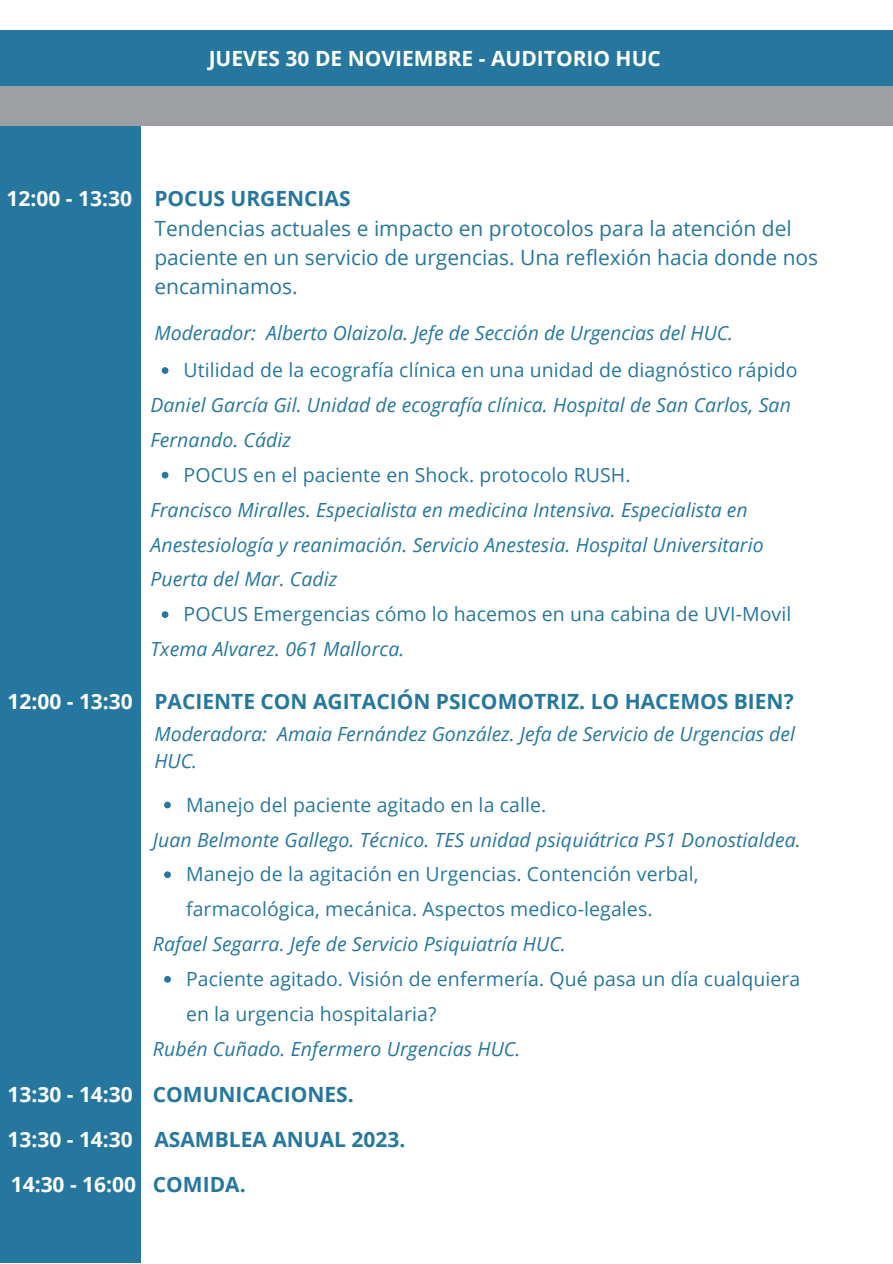
<style>
.page{position:relative;width:893px;height:1264px;background:#fff}
.page>*{position:absolute;margin:0;border:0;box-sizing:border-box;transform-origin:0 0}
.t1{font:21px/29.2px "Open Sans";color:#25779f}
.t2{font:700 21px "Open Sans";color:#25779f}
.t3{font:700 21px "Open Sans";color:#fff}
.t4{font:italic 19.5px/34.8px "Open Sans";letter-spacing:.005em;color:#25779f}
.t5{font:19.5px/34.8px "Open Sans";letter-spacing:.005em;color:#25779f}
</style>
<div class="page">
<div style="left:0;top:30px;width:892px;height:59px;background:#25779f"></div>
<div style="left:0;top:120px;width:140px;height:1142px;background:#25779f"></div>
<div style="left:0;top:87px;width:892px;height:39px;background:#9e9fa3"></div>
<svg style="left:162px;top:367px;width:6px;height:7px"></svg>
<svg style="left:162px;top:472px;width:6px;height:6px"></svg>
<svg style="left:162px;top:611px;width:6px;height:7px"></svg>
<svg style="left:164px;top:801px;width:7px;height:7px"></svg>
<svg style="left:164px;top:871px;width:7px;height:7px"></svg>
<svg style="left:164px;top:976px;width:7px;height:6px"></svg>
<p class="t3" style="left:209px;top:44px;width:453px">JUEVES 30 DE NOVIEMBRE - AUDITORIO HUC</p>
<p class="t3" style="left:7px;top:184px;width:127px">12:00 - 13:30</p>
<p class="t3" style="left:7px;top:686px;width:127px">12:00 - 13:30</p>
<p class="t2" style="left:154px;top:184px;width:198px">POCUS URGENCIAS</p>
<p class="t1" style="left:154px;top:213px;width:665px">Tendencias actuales e impacto en protocolos para la atención del paciente en un servicio de urgencias. Una reflexión hacia donde nos encaminamos.</p>
<p class="t4" style="left:154px;top:315px;width:580px">Moderador: Alberto Olaizola. Jefe de Sección de Urgencias del HUC.</p>
<p class="t5" style="left:183px;top:352px;width:615px">Utilidad de la ecografía clínica en una unidad de diagnóstico rápido</p>
<p class="t4" style="left:150px;top:387px;width:642px">Daniel García Gil. Unidad de ecografía clínica. Hospital de San Carlos, San<br>Fernando. Cádiz</p>
<p class="t5" style="left:183px;top:457px;width:448px">POCUS en el paciente en Shock. protocolo RUSH.</p>
<p class="t4" style="left:150px;top:492px;width:614px">Francisco Miralles. Especialista en medicina Intensiva. Especialista en<br>Anestesiología y reanimación. Servicio Anestesia. Hospital Universitario<br>Puerta del Mar. Cadiz</p>
<p class="t5" style="left:183px;top:596px;width:609px">POCUS Emergencias cómo lo hacemos en una cabina de UVI-Movil</p>
<p class="t4" style="left:150px;top:631px;width:255px">Txema Alvarez. 061 Mallorca.</p>
<p class="t2" style="left:154px;top:686px;width:640px">PACIENTE CON AGITACIÓN PSICOMOTRIZ. LO HACEMOS BIEN?</p>
<p class="t4" style="left:154px;top:719px;width:642px;line-height:27px">Moderadora: Amaia Fernández González. Jefa de Servicio de Urgencias del<br>HUC.</p>
<p class="t5" style="left:186px;top:786px;width:362px">Manejo del paciente agitado en la calle.</p>
<p class="t4" style="left:153px;top:821px;width:649px">Juan Belmonte Gallego. Técnico. TES unidad psiquiátrica PS1 Donostialdea.</p>
<p class="t5" style="left:186px;top:856px;width:514px">Manejo de la agitación en Urgencias. Contención verbal, farmacológica, mecánica. Aspectos medico-legales.</p>
<p class="t4" style="left:153px;top:926px;width:414px">Rafael Segarra. Jefe de Servicio Psiquiatría HUC.</p>
<p class="t5" style="left:186px;top:961px;width:616px">Paciente agitado. Visión de enfermería. Qué pasa un día cualquiera en la urgencia hospitalaria?</p>
<p class="t4" style="left:153px;top:1030px;width:369px">Rubén Cuñado. Enfermero Urgencias HUC.</p>
<p class="t3" style="left:7px;top:1079px;width:127px">13:30 - 14:30</p>
<p class="t2" style="left:153px;top:1079px;width:202px">COMUNICACIONES.</p>
<p class="t3" style="left:7px;top:1124px;width:127px">13:30 - 14:30</p>
<p class="t2" style="left:154px;top:1124px;width:252px">ASAMBLEA ANUAL 2023.</p>
<p class="t3" style="left:11px;top:1169px;width:127px">14:30 - 16:00</p>
<p class="t2" style="left:153px;top:1169px;width:94px">COMIDA.</p>
</div>
